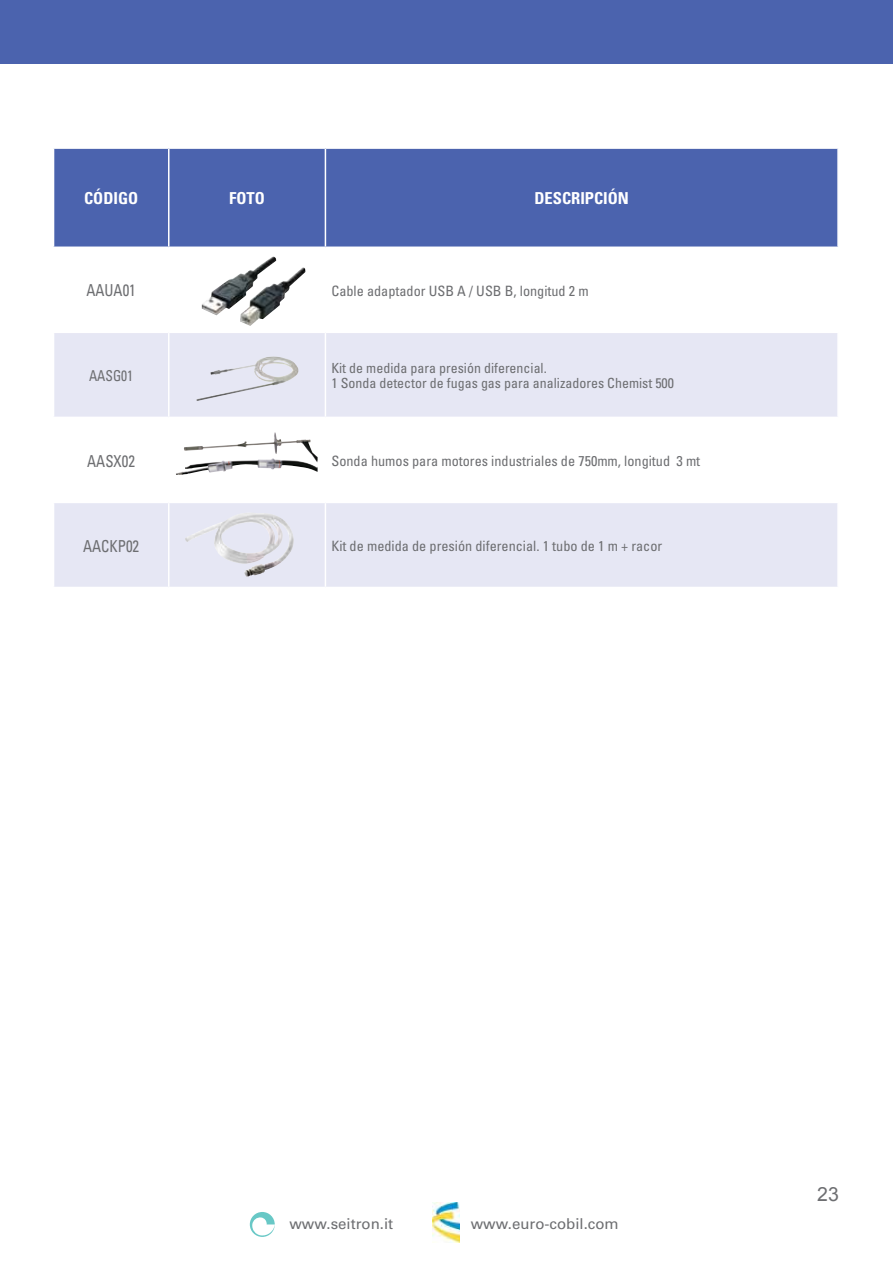
<style>
.page{position:relative;width:893px;height:1263px;background:#fff}
.page>*{position:absolute;margin:0;border:0;box-sizing:border-box;transform-origin:0 0}
.t1{font:19.5px "Arial";color:#6d6e71}
.t2{font:700 condensed 16.5px "Univers";color:#fff}
.t3{font:condensed 16.5px "Univers";color:#6d6e71;scale:.9 1}
.t4{font:15px "Univers";color:#6d6e71}
.t5{font:condensed 15px "Univers";color:#6d6e71;scale:.9 1}
.t6{font:condensed 14.25px "Univers";color:#6d6e71}
.t7{font:condensed 13.95px/15px "Univers";color:#6d6e71}
</style>
<div class="page">
<svg style="left:250px;top:1212px;width:25px;height:25px"></svg>
<img style="left:433px;top:1202px;width:27px;height:41px">
<div style="left:0;top:0;width:893px;height:64px;background:#4b63ae"></div>
<div style="left:54px;top:149px;width:783px;height:98px;background:#4b63ae"></div>
<svg style="left:54px;top:333px;width:783px;height:254px;fill:#e6e7f4"></svg>
<hr style="left:168px;top:333px;width:1px;height:84px;background:#fff">
<hr style="left:325px;top:333px;width:1px;height:84px;background:#fff">
<hr style="left:53px;top:417px;width:116px;height:1px;background:#fff">
<hr style="left:169px;top:417px;width:156px;height:1px;background:#fff">
<hr style="left:168px;top:418px;width:1px;height:84px;background:#fff">
<hr style="left:325px;top:417px;width:514px;height:1px;background:#fff">
<hr style="left:325px;top:418px;width:1px;height:84px;background:#fff">
<hr style="left:53px;top:502px;width:116px;height:1px;background:#fff">
<hr style="left:169px;top:502px;width:156px;height:1px;background:#fff">
<hr style="left:168px;top:503px;width:1px;height:84px;background:#fff">
<hr style="left:325px;top:502px;width:514px;height:1px;background:#fff">
<hr style="left:325px;top:503px;width:1px;height:84px;background:#fff">
<hr style="left:168px;top:149px;width:1px;height:98px;background:#fff">
<hr style="left:325px;top:149px;width:1px;height:98px;background:#fff">
<img style="left:202px;top:256px;width:104px;height:70px">
<img style="left:196px;top:356px;width:104px;height:45px">
<img style="left:175px;top:432px;width:143px;height:43px">
<img style="left:184px;top:510px;width:114px;height:67px">
<p class="t2" style="left:84px;top:188px;width:56px">CÓDIGO</p>
<p class="t2" style="left:229px;top:188px;width:37px">FOTO</p>
<p class="t2" style="left:534px;top:188px;width:96px">DESCRIPCIÓN</p>
<p class="t3" style="left:86px;top:280px;width:56px">AAUA01</p>
<p class="t6" style="left:331px;top:281px;width:259px">Cable adaptador USB A / USB B, longitud 2 m</p>
<p class="t5" style="left:89px;top:366px;width:51px">AASG01</p>
<p class="t7" style="left:331px;top:360px;width:344px">Kit de medida para presión diferencial.<br>1 Sonda detector de fugas gas para analizadores Chemist 500</p>
<p class="t3" style="left:87px;top:450px;width:55px">AASX02</p>
<p class="t6" style="left:331px;top:451px;width:370px">Sonda humos para motores industriales de 750mm, longitud 3 mt</p>
<p class="t3" style="left:83px;top:535px;width:64px">AACKP02</p>
<p class="t6" style="left:331px;top:536px;width:332px">Kit de medida de presión diferencial. 1 tubo de 1 m + racor</p>
<p class="t4" style="left:289px;top:1214px;width:105px">www.seitron.it</p>
<p class="t4" style="left:471px;top:1214px;width:150px">www.euro-cobil.com</p>
<h1 class="t1" style="left:817px;top:1181px;width:23px">23</h1>
</div>
